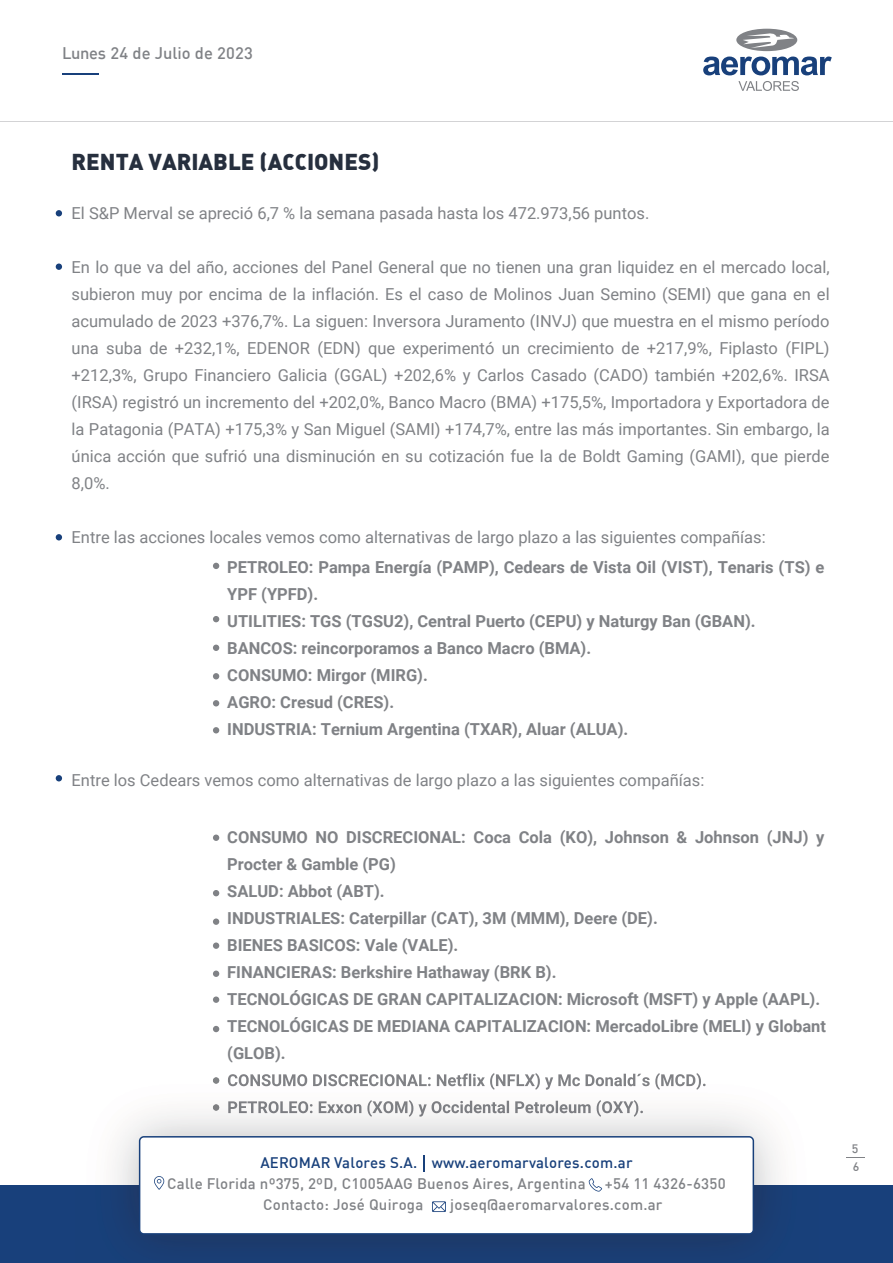
<style>
.page{position:relative;width:893px;height:1263px;background:#fff}
.page>*{position:absolute;margin:0;border:0;box-sizing:border-box;transform-origin:0 0}
.t1{font:22.5px "DIN Black Alternate";color:#262f3e}
.t2{font:16.5px/27px "Roboto";color:#808286;text-align:justify}
.t3{font:700 16.5px/27px "Roboto";color:#808286}
.t4{font:500 16.5px "DIN";color:#808286}
.t5{font:500 15px "DIN";letter-spacing:.015em;color:#808286}
.t6{font:500 15px "DIN";letter-spacing:.015em;color:#18407b}
.t7{font:500 12px "DIN";color:#808286}
</style>
<div class="page">
<svg style="left:213px;top:616px;width:6px;height:6px"></svg>
<svg style="left:213px;top:563px;width:6px;height:6px"></svg>
<svg style="left:213px;top:645px;width:6px;height:6px"></svg>
<svg style="left:213px;top:673px;width:6px;height:6px"></svg>
<svg style="left:213px;top:700px;width:6px;height:6px"></svg>
<svg style="left:213px;top:727px;width:6px;height:6px"></svg>
<div style="left:213px;top:834px;width:6px;height:7px;background:#808286;border-radius:50%"></div>
<div style="left:213px;top:942px;width:6px;height:7px;background:#808286;border-radius:50%"></div>
<svg style="left:213px;top:1026px;width:6px;height:6px"></svg>
<div style="left:213px;top:996px;width:6px;height:7px;background:#808286;border-radius:50%"></div>
<div style="left:213px;top:918px;width:6px;height:7px;background:#808286;border-radius:50%"></div>
<svg style="left:213px;top:890px;width:6px;height:6px"></svg>
<div style="left:213px;top:970px;width:6px;height:7px;background:#808286;border-radius:50%"></div>
<svg style="left:56px;top:534px;width:6px;height:6px"></svg>
<svg style="left:56px;top:775px;width:6px;height:6px"></svg>
<div style="left:56px;top:263px;width:6px;height:7px;background:#18407b;border-radius:50%"></div>
<svg style="left:56px;top:210px;width:6px;height:6px"></svg>
<hr style="left:0;top:121px;width:893px;height:1px;background:#d3d3d5">
<svg style="left:703px;top:57px;width:129px;height:18px"></svg>
<svg style="left:738px;top:81px;width:61px;height:10px"></svg>
<div style="left:736px;top:29px;width:61px;height:22px;background:#808286;border-radius:50%"></div>
<svg style="left:743px;top:33px;width:51px;height:15px"></svg>
<hr style="left:62px;top:73px;width:37px;height:2px;background:#18407b">
<div style="left:0;top:1185px;width:893px;height:78px;background:#18407b"></div>
<img style="left:228px;top:1073px;width:478px;height:17px">
<img style="left:228px;top:1100px;width:415px;height:17px">
<svg style="left:213px;top:1104px;width:6px;height:7px"></svg>
<svg style="left:213px;top:1077px;width:6px;height:7px"></svg>
<svg style="left:139px;top:1136px;width:615px;height:98px"></svg>
<svg style="left:424px;top:1155px;width:1px;height:17px"></svg>
<svg style="left:432px;top:1201px;width:14px;height:11px"></svg>
<svg style="left:589px;top:1178px;width:13px;height:13px"></svg>
<svg style="left:154px;top:1176px;width:10px;height:14px"></svg>
<svg style="left:846px;top:1157px;width:19px;height:1px"></svg>
<p class="t4" style="left:62px;top:43px;width:192px">Lunes 24 de Julio de 2023</p>
<h1 class="t1" style="left:72px;top:147px;width:309px">RENTA VARIABLE (ACCIONES)</h1>
<p class="t2" style="left:72px;top:199px;width:579px">El S&amp;P Merval se apreció 6,7 % la semana pasada hasta los 472.973,56 puntos.</p>
<p class="t2" style="left:72px;top:253px;width:760px">En lo que va del año, acciones del Panel General que no tienen una gran liquidez en el mercado local, subieron muy por encima de la inflación. Es el caso de Molinos Juan Semino (SEMI) que gana en el acumulado de 2023 +376,7%. La siguen: Inversora Juramento (INVJ) que muestra en el mismo período una suba de +232,1%, EDENOR (EDN) que experimentó un crecimiento de +217,9%, Fiplasto (FIPL) +212,3%, Grupo Financiero Galicia (GGAL) +202,6% y Carlos Casado (CADO) también +202,6%. IRSA (IRSA) registró un incremento del +202,0%, Banco Macro (BMA) +175,5%, Importadora y Exportadora de la Patagonia (PATA) +175,3% y San Miguel (SAMI) +174,7%, entre las más importantes. Sin embargo, la única acción que sufrió una disminución en su cotización fue la de Boldt Gaming (GAMI), que pierde 8,0%.</p>
<p class="t2" style="left:72px;top:523px;width:696px">Entre las acciones locales vemos como alternativas de largo plazo a las siguientes compañías:</p>
<p class="t3" style="left:227px;top:553px;width:599px">PETROLEO: Pampa Energía (PAMP), Cedears de Vista Oil (VIST), Tenaris (TS) e YPF (YPFD).<br>UTILITIES: TGS (TGSU2), Central Puerto (CEPU) y Naturgy Ban (GBAN).<br>BANCOS: reincorporamos a Banco Macro (BMA).<br>CONSUMO: Mirgor (MIRG).<br>AGRO: Cresud (CRES).<br>INDUSTRIA: Ternium Argentina (TXAR), Aluar (ALUA).</p>
<p class="t2" style="left:72px;top:766px;width:634px">Entre los Cedears vemos como alternativas de largo plazo a las siguientes compañías:</p>
<p class="t3" style="left:227px;top:823px;width:600px">CONSUMO NO DISCRECIONAL: Coca Cola (KO), Johnson &amp; Johnson (JNJ) y Procter &amp; Gamble (PG)<br>SALUD: Abbot (ABT).<br>INDUSTRIALES: Caterpillar (CAT), 3M (MMM), Deere (DE).<br>BIENES BASICOS: Vale (VALE).<br>FINANCIERAS: Berkshire Hathaway (BRK B).<br>TECNOLÓGICAS DE GRAN CAPITALIZACION: Microsoft (MSFT) y Apple (AAPL).<br>TECNOLÓGICAS DE MEDIANA CAPITALIZACION: MercadoLibre (MELI) y Globant (GLOB).</p>
<p class="t6" style="left:260px;top:1153px;width:374px">AEROMAR Valores S.A. www.aeromarvalores.com.ar</p>
<p class="t5" style="left:167px;top:1174px;width:420px">Calle Florida nº375, 2ºD, C1005AAG Buenos Aires, Argentina</p>
<p class="t5" style="left:605px;top:1174px;width:122px">+54 11 4326-6350</p>
<p class="t5" style="left:263px;top:1195px;width:162px">Contacto: José Quiroga</p>
<p class="t5" style="left:450px;top:1195px;width:214px">joseq@aeromarvalores.com.ar</p>
<p class="t7" style="left:852px;top:1141px;width:8px">5</p>
<p class="t7" style="left:853px;top:1159px;width:8px">6</p>
</div>
